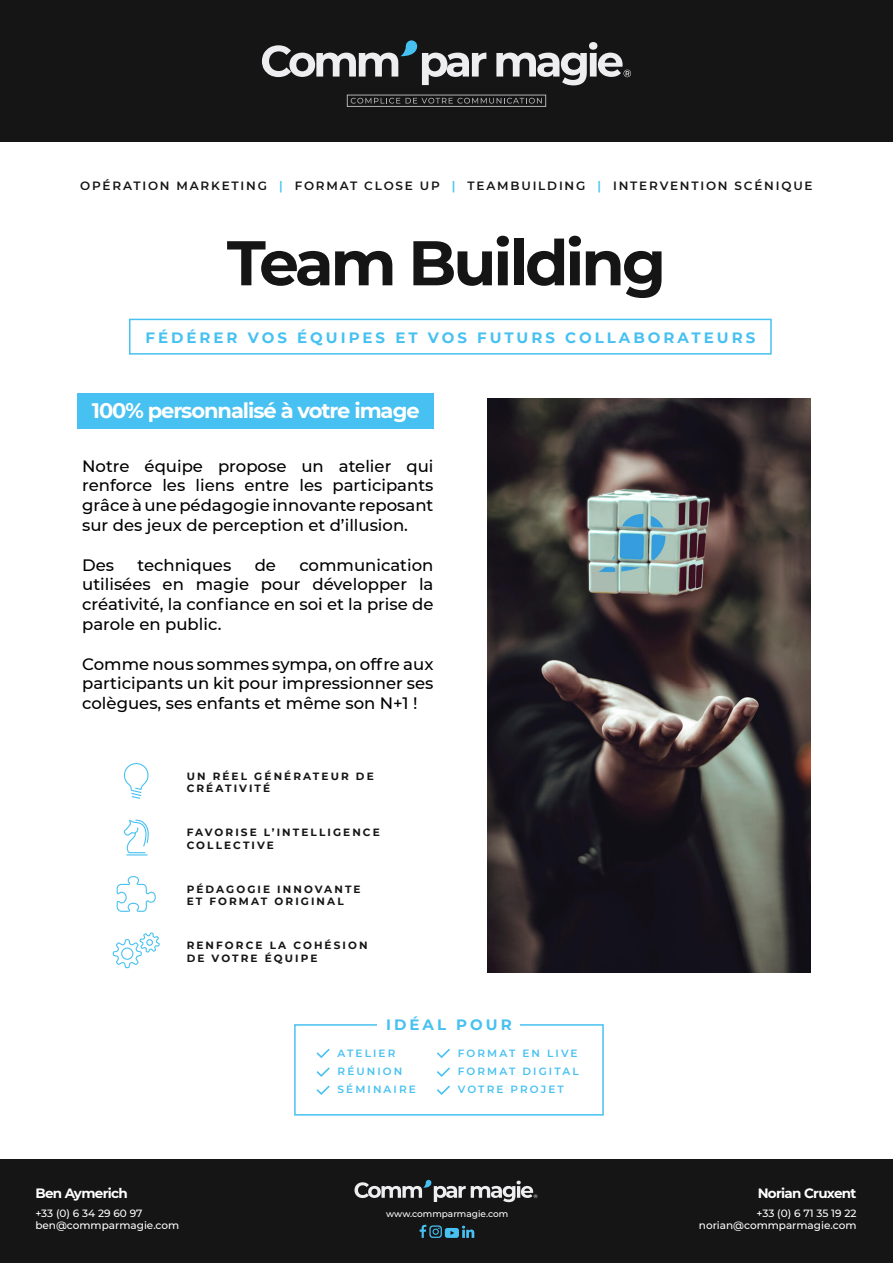
<style>
.page{position:relative;width:893px;height:1263px;background:#fff}
.page>*{position:absolute;margin:0;border:0;box-sizing:border-box;transform-origin:0 0}
.t1{font:700 63px "Montserrat";letter-spacing:-.05em;color:#151515}
.t2{font:700 21px "Montserrat";letter-spacing:-.05em;color:#fff}
.t3{font:500 16.5px/19.8px "Montserrat";color:#000;text-align:justify}
.t4{font:700 15px "Montserrat";letter-spacing:.2em;color:#47c1f1}
.t5{font:700 13.5px "Montserrat";letter-spacing:-.05em;color:#fff}
.t6{font:600 12px "Montserrat";letter-spacing:.15em;color:#151515}
.t7{font:700 10.5px/12.6px "Montserrat";letter-spacing:.2em;color:#151515}
.t8{font:500 10.5px/12.6px "Montserrat";color:#fff}
.t9{font:600 10.5px/18px "Montserrat";letter-spacing:.2em;color:#47c1f1}
.t10{font:500 9px "Montserrat";color:#fff}
.s1{color:#47c1f1}
</style>
<div class="page">
<div style="left:0;top:0;width:893px;height:142px;background:#151515"></div>
<div style="left:0;top:1159px;width:893px;height:104px;background:#151515"></div>
<svg style="left:262px;top:40px;width:224px;height:45px"></svg>
<svg style="left:496px;top:42px;width:135px;height:43px"></svg>
<svg style="left:351px;top:98px;width:191px;height:6px"></svg>
<div style="left:347px;top:95px;width:199px;height:12px;border:1px solid #b1b2b5"></div>
<svg style="left:420px;top:1224px;width:54px;height:14px"></svg>
<svg style="left:354px;top:1180px;width:183px;height:22px"></svg>
<div style="left:129px;top:319px;width:643px;height:36px;border:2px solid #47c1f1"></div>
<img style="left:488px;top:399px;width:322px;height:573px">
<svg style="left:113px;top:932px;width:47px;height:36px"></svg>
<svg style="left:124px;top:763px;width:25px;height:36px"></svg>
<svg style="left:123px;top:820px;width:26px;height:35px"></svg>
<svg style="left:117px;top:876px;width:39px;height:36px"></svg>
<div style="left:294px;top:1024px;width:310px;height:91px;border:2px solid #47c1f1"></div>
<div style="left:378px;top:1009px;width:142px;height:28px;background:#fff"></div>
<svg style="left:316px;top:1048px;width:14px;height:47px"></svg>
<svg style="left:437px;top:1049px;width:13px;height:46px"></svg>
<div style="left:77px;top:393px;width:357px;height:36px;background:#47c1f1"></div>
<p class="t6" style="left:80px;top:177px;width:734px">OPÉRATION MARKETING <span class="s1">|</span> FORMAT CLOSE UP <span class="s1">|</span> TEAMBUILDING <span class="s1">|</span> INTERVENTION SCÉNIQUE</p>
<h1 class="t1" style="left:227px;top:217px;width:441px">Team Building</h1>
<p class="t4" style="left:145px;top:326px;width:611px">FÉDÉRER VOS ÉQUIPES ET VOS FUTURS COLLABORATEURS</p>
<p class="t2" style="left:92px;top:395px;width:329px">100% personnalisé à votre image</p>
<p class="t3" style="left:82px;top:455px;width:353px">Notre équipe propose un atelier qui renforce les liens entre les participants grâce à une pédagogie innovante reposant sur des jeux de perception et d’illusion.</p>
<p class="t3" style="left:82px;top:554px;width:33px">Des</p>
<p class="t3" style="left:138px;top:554px;width:95px">techniques</p>
<p class="t3" style="left:255px;top:554px;width:23px">de</p>
<p class="t3" style="left:82px;top:554px;width:353px;text-indent:217px">communication utilisées en magie pour développer la créativité, la confiance en soi et la prise de parole en public.</p>
<p class="t3" style="left:82px;top:653px;width:353px">Comme nous sommes sympa, on offre aux participants un kit pour impressionner ses colègues, ses enfants et même son N+1 !</p>
<p class="t7" style="left:187px;top:769px;width:189px">UN RÉEL GÉNÉRATEUR DE<br>CRÉATIVITÉ</p>
<p class="t7" style="left:187px;top:826px;width:195px">FAVORISE L’INTELLIGENCE<br>COLLECTIVE</p>
<p class="t7" style="left:187px;top:882px;width:175px">PÉDAGOGIE INNOVANTE<br>ET FORMAT ORIGINAL</p>
<p class="t7" style="left:187px;top:938px;width:182px">RENFORCE LA COHÉSION<br>DE VOTRE ÉQUIPE</p>
<p class="t5" style="left:35px;top:1184px;width:94px">Ben Aymerich</p>
<p class="t8" style="left:35px;top:1206px;width:145px">+33 (0) 6 34 29 60 97 ben@commparmagie.com</p>
<p class="t4" style="left:386px;top:1014px;width:127px">IDÉAL POUR</p>
<p class="t9" style="left:338px;top:1044px;width:80px">ATELIER<br>RÉUNION<br>SÉMINAIRE</p>
<p class="t9" style="left:458px;top:1044px;width:122px;text-align:justify">FORMAT EN LIVE FORMAT DIGITAL VOTRE PROJET</p>
<p class="t10" style="left:386px;top:1207px;width:124px">www.commparmagie.com</p>
<p class="t5" style="left:758px;top:1184px;width:100px">Norian Cruxent</p>
<p class="t8" style="left:699px;top:1206px;width:159px;text-align:right">+33 (0) 6 71 35 19 22 norian@commparmagie.com</p>
</div>
